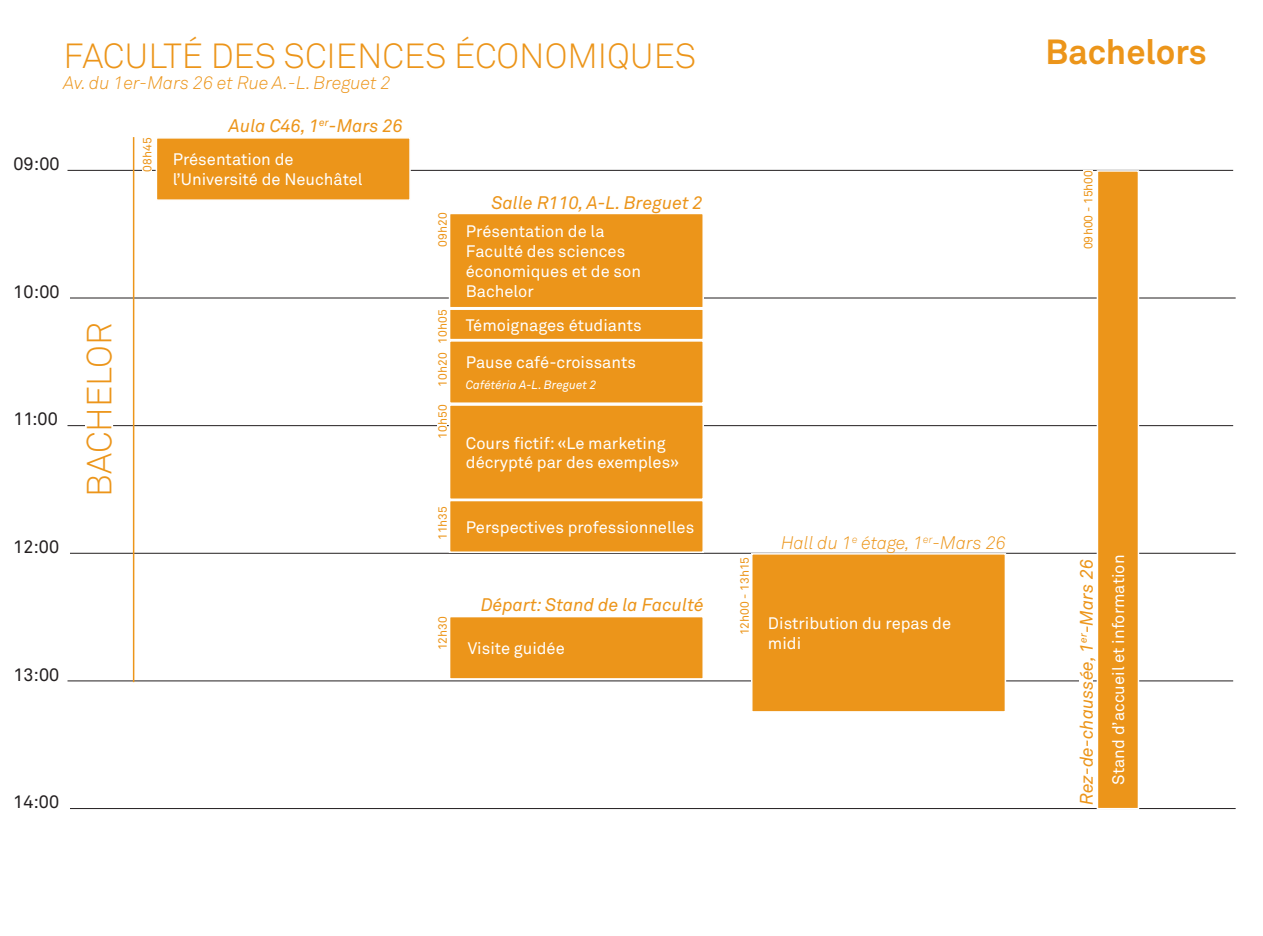
<style>
.page{position:relative;width:1263px;height:936px;background:#fff}
.page>*{position:absolute;margin:0;border:0;box-sizing:border-box;transform-origin:0 0}
.t1{font:300 34.5px "Akkurat";color:#ec951a}
.t2{font:700 34.5px "Akkurat";color:#ec951a}
.t3{font:italic 18px "Akkurat";color:#ec951a}
.t4{font:italic 300 18px "Akkurat";color:#ec951a}
.t5{font:18px "Akkurat";color:#231f20}
.t6{font:16.5px/19.8px "Akkurat";color:#fff}
.t7{font:12px "Akkurat";color:#ec951a}
.t8{font:italic 12px "Akkurat";color:#fff}
</style>
<div class="page">
<hr style="left:68px;top:170px;width:1165px;height:1px;background:#231f20">
<hr style="left:70px;top:298px;width:1166px;height:1px;background:#231f20">
<hr style="left:68px;top:425px;width:1165px;height:1px;background:#231f20">
<hr style="left:70px;top:553px;width:1166px;height:1px;background:#231f20">
<hr style="left:68px;top:680px;width:1165px;height:1px;background:#231f20">
<hr style="left:70px;top:808px;width:1166px;height:1px;background:#231f20">
<div style="left:156px;top:137px;width:255px;height:64px;background:#ec951a;border:2px solid #fff"></div>
<div style="left:449px;top:404px;width:255px;height:96px;background:#ec951a;border:2px solid #fff"></div>
<div style="left:449px;top:213px;width:255px;height:95px;background:#ec951a;border:2px solid #fff"></div>
<div style="left:751px;top:553px;width:255px;height:159px;background:#ec951a;border:2px solid #fff"></div>
<svg style="left:81px;top:425px;width:34px;height:2px"></svg>
<hr style="left:133px;top:137px;width:1px;height:545px;background:#ec951a">
<div style="left:449px;top:615px;width:255px;height:64px;background:#ec951a;border:2px solid #fff"></div>
<div style="left:449px;top:340px;width:255px;height:64px;background:#ec951a;border:2px solid #fff"></div>
<div style="left:449px;top:500px;width:255px;height:53px;background:#ec951a;border:2px solid #fff"></div>
<div style="left:1097px;top:170px;width:42px;height:639px;background:#ec951a;border:2px solid #fff"></div>
<div style="left:1079px;top:559px;width:14px;height:246px;background:#fff"></div>
<div style="left:1083px;top:170px;width:9px;height:79px;background:#fff"></div>
<div style="left:142px;top:137px;width:9px;height:34px;background:#fff"></div>
<div style="left:449px;top:308px;width:255px;height:32px;background:#ec951a;border:2px solid #fff"></div>
<div style="left:438px;top:404px;width:9px;height:34px;background:#fff"></div>
<p class="t1" style="left:64px;top:36px;width:634px">FACULTÉ DES SCIENCES ÉCONOMIQUES</p>
<p class="t4" style="left:64px;top:72px;width:329px">Av. du 1er-Mars 26 et Rue A.-L. Breguet 2</p>
<p class="t5" style="left:13px;top:153px;width:48px">09:00</p>
<p class="t7" style="left:140px;top:171px;width:35px;rotate:-90deg">08h45</p>
<p class="t3" style="left:229px;top:115px;width:175px">Aula C46, 1<sup>er</sup>-Mars 26</p>
<p class="t6" style="left:173px;top:150px;width:192px">Présentation de l’Université de Neuchâtel</p>
<p class="t5" style="left:13px;top:281px;width:48px">10:00</p>
<p class="t5" style="left:13px;top:408px;width:46px">11:00</p>
<p class="t5" style="left:13px;top:536px;width:47px">12:00</p>
<p class="t1" style="left:79px;top:496px;width:175px;rotate:-90deg">BACHELOR</p>
<p class="t5" style="left:13px;top:664px;width:47px">13:00</p>
<p class="t7" style="left:436px;top:247px;width:36px;rotate:-90deg">09h20</p>
<p class="t7" style="left:436px;top:344px;width:36px;rotate:-90deg">10h05</p>
<p class="t7" style="left:436px;top:386px;width:36px;rotate:-90deg">10h20</p>
<p class="t7" style="left:436px;top:438px;width:36px;rotate:-90deg">10h50</p>
<p class="t7" style="left:436px;top:540px;width:35px;rotate:-90deg">11h35</p>
<p class="t3" style="left:491px;top:192px;width:213px">Salle R110, A-L. Breguet 2</p>
<p class="t6" style="left:466px;top:222px;width:177px">Présentation de la<br>Faculté des sciences économiques et de son<br>Bachelor</p>
<p class="t6" style="left:466px;top:315px;width:177px">Témoignages étudiants</p>
<p class="t6" style="left:466px;top:352px;width:172px">Pause café-croissants</p>
<p class="t8" style="left:466px;top:377px;width:132px">Cafétéria A-L. Breguet 2</p>
<p class="t6" style="left:466px;top:433px;width:215px">Cours fictif: «Le marketing décrypté par des exemples»</p>
<p class="t6" style="left:466px;top:517px;width:230px">Perspectives professionnelles</p>
<p class="t7" style="left:436px;top:650px;width:35px;rotate:-90deg">12h30</p>
<p class="t3" style="left:481px;top:594px;width:225px">Départ: Stand de la Faculté</p>
<p class="t6" style="left:468px;top:638px;width:99px">Visite guidée</p>
<p class="t7" style="left:738px;top:635px;width:80px;rotate:-90deg">12h00 - 13h15</p>
<p class="t4" style="left:781px;top:532px;width:227px">Hall du 1<sup>e</sup> étage, 1<sup>er</sup>-Mars 26</p>
<p class="t6" style="left:768px;top:614px;width:185px">Distribution du repas de midi</p>
<p class="t5" style="left:13px;top:791px;width:47px">14:00</p>
<p class="t2" style="left:1045px;top:30px;width:163px">Bachelors</p>
<p class="t7" style="left:1081px;top:249px;width:81px;rotate:-90deg">09h00 - 15h00</p>
<p class="t3" style="left:1076px;top:805px;width:247px;rotate:-90deg">Rez-de-chaussée, 1<sup>er</sup>-Mars 26</p>
<p class="t6" style="left:1109px;top:784px;width:231px;rotate:-90deg">Stand d’accueil et information</p>
</div>
